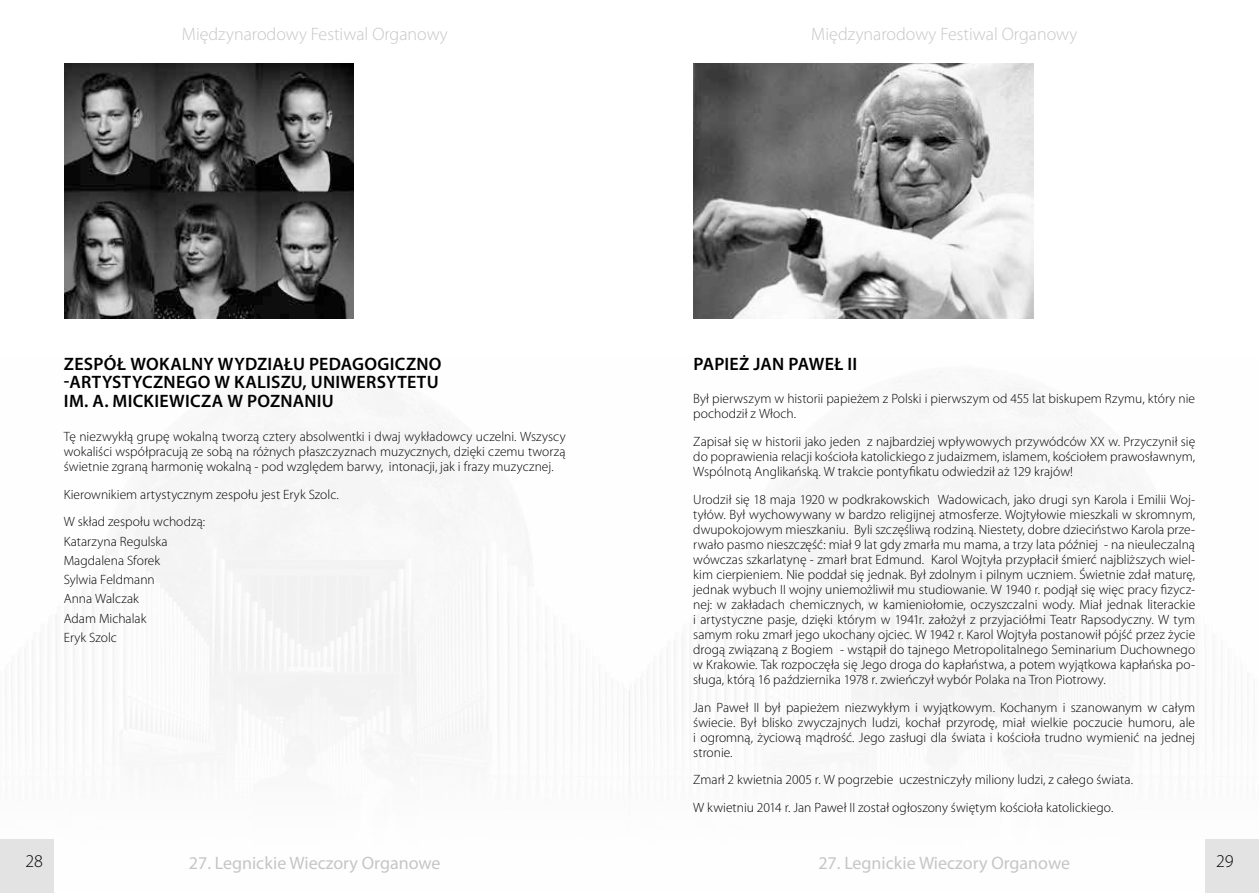
<style>
.page{position:relative;width:1259px;height:893px;background:#fff}
.page>*{position:absolute;margin:0;border:0;box-sizing:border-box;transform-origin:0 0}
.t1{font:600 18px/18.8px "Myriad Pro";letter-spacing:.015em;color:#000}
.t2{font:300 18px "Myriad Pro";color:#c6c6c6}
.t3{font:18px "Myriad Pro";color:#c6c6c6}
.t4{font:300 18px "Myriad Pro";color:#000}
.t5{font:300 13.5px/15px "Myriad Pro";color:#000;text-align:justify}
</style>
<div class="page">
<img style="left:693px;top:64px;width:340px;height:255px">
<img style="left:64px;top:64px;width:289px;height:255px">
<div style="left:1205px;top:839px;width:54px;height:54px;background:#e3e3e3"></div>
<div style="left:0;top:839px;width:54px;height:54px;background:#e3e3e3"></div>
<h1 class="t2" style="left:182px;top:23px;width:267px">Międzynarodowy Festiwal Organowy</h1>
<h1 class="t1" style="left:64px;top:354px;width:379px">ZESPÓŁ WOKALNY WYDZIAŁU PEDAGOGICZNO -ARTYSTYCZNEGO W KALISZU, UNIWERSYTETU<br>IM. A. MICKIEWICZA W POZNANIU</h1>
<p class="t5" style="left:64px;top:429px;width:503px">Tę niezwykłą grupę wokalną tworzą cztery absolwentki i dwaj wykładowcy uczelni. Wszyscy wokaliści współpracują ze sobą na różnych płaszczyznach muzycznych, dzięki czemu tworzą świetnie zgraną harmonię wokalną - pod względem barwy, intonacji, jak i frazy muzycznej.</p>
<p class="t5" style="left:64px;top:480px;width:276px;line-height:27.8px">Kierownikiem artystycznym zespołu jest Eryk Szolc.<br>W skład zespołu wchodzą:</p>
<p class="t5" style="left:64px;top:531px;width:105px;line-height:19.2px;text-align:left">Katarzyna Regulska<br>Magdalena Sforek<br>Sylwia Feldmann<br>Anna Walczak<br>Adam Michalak<br>Eryk Szolc</p>
<h1 class="t2" style="left:811px;top:23px;width:267px">Międzynarodowy Festiwal Organowy</h1>
<h1 class="t1" style="left:693px;top:354px;width:165px">PAPIEŻ JAN PAWEŁ II</h1>
<p class="t5" style="left:693px;top:391px;width:503px">Był pierwszym w historii papieżem z Polski i pierwszym od 455 lat biskupem Rzymu, który nie pochodził z Włoch.</p>
<p class="t5" style="left:693px;top:434px;width:503px">Zapisał się w historii jako jeden z najbardziej wpływowych przywódców XX w. Przyczynił się do poprawienia relacji kościoła katolickiego z judaizmem, islamem, kościołem prawosławnym, Wspólnotą Anglikańską. W trakcie pontyfikatu odwiedził aż 129 krajów!</p>
<p class="t5" style="left:693px;top:492px;width:503px">Urodził się 18 maja 1920 w podkrakowskich Wadowicach, jako drugi syn Karola i Emilii Woj&shy;tyłów. Był wychowywany w bardzo religijnej atmosferze. Wojtyłowie mieszkali w skromnym, dwupokojowym mieszkaniu. Byli szczęśliwą rodziną. Niestety, dobre dzieciństwo Karola prze&shy;rwało pasmo nieszczęść: miał 9 lat gdy zmarła mu mama, a trzy lata później - na nieuleczalną wówczas szkarlatynę - zmarł brat Edmund. Karol Wojtyła przypłacił śmierć najbliższych wiel&shy;kim cierpieniem. Nie poddał się jednak. Był zdolnym i pilnym uczniem. Świetnie zdał maturę, jednak wybuch II wojny uniemożliwił mu studiowanie. W 1940 r. podjął się więc pracy fizycz&shy;nej: w zakładach chemicznych, w kamieniołomie, oczyszczalni wody. Miał jednak literackie i artystyczne pasje, dzięki którym w 1941r. założył z przyjaciółmi Teatr Rapsodyczny. W tym samym roku zmarł jego ukochany ojciec. W 1942 r. Karol Wojtyła postanowił pójść przez życie drogą związaną z Bogiem - wstąpił do tajnego Metropolitalnego Seminarium Duchownego w Krakowie. Tak rozpoczęła się Jego droga do kapłaństwa, a potem wyjątkowa kapłańska po&shy;sługa, którą 16 października 1978 r. zwieńczył wybór Polaka na Tron Piotrowy.</p>
<p class="t5" style="left:693px;top:700px;width:503px">Jan Paweł II był papieżem niezwykłym i wyjątkowym. Kochanym i szanowanym w całym świecie. Był blisko zwyczajnych ludzi, kochał przyrodę, miał wielkie poczucie humoru, ale i ogromną, życiową mądrość. Jego zasługi dla świata i kościoła trudno wymienić na jednej stronie.</p>
<p class="t5" style="left:693px;top:766px;width:441px;line-height:27.8px">Zmarł 2 kwietnia 2005 r. W pogrzebie uczestniczyły miliony ludzi, z całego świata.<br>W kwietniu 2014 r. Jan Paweł II został ogłoszony świętym kościoła katolickiego.</p>
<h1 class="t4" style="left:25px;top:850px;width:19px">28</h1>
<h1 class="t4" style="left:1216px;top:850px;width:19px">29</h1>
<h1 class="t3" style="left:189px;top:851px;width:253px">27. Legnickie Wieczory Organowe</h1>
<h1 class="t3" style="left:818px;top:851px;width:253px">27. Legnickie Wieczory Organowe</h1>
</div>
